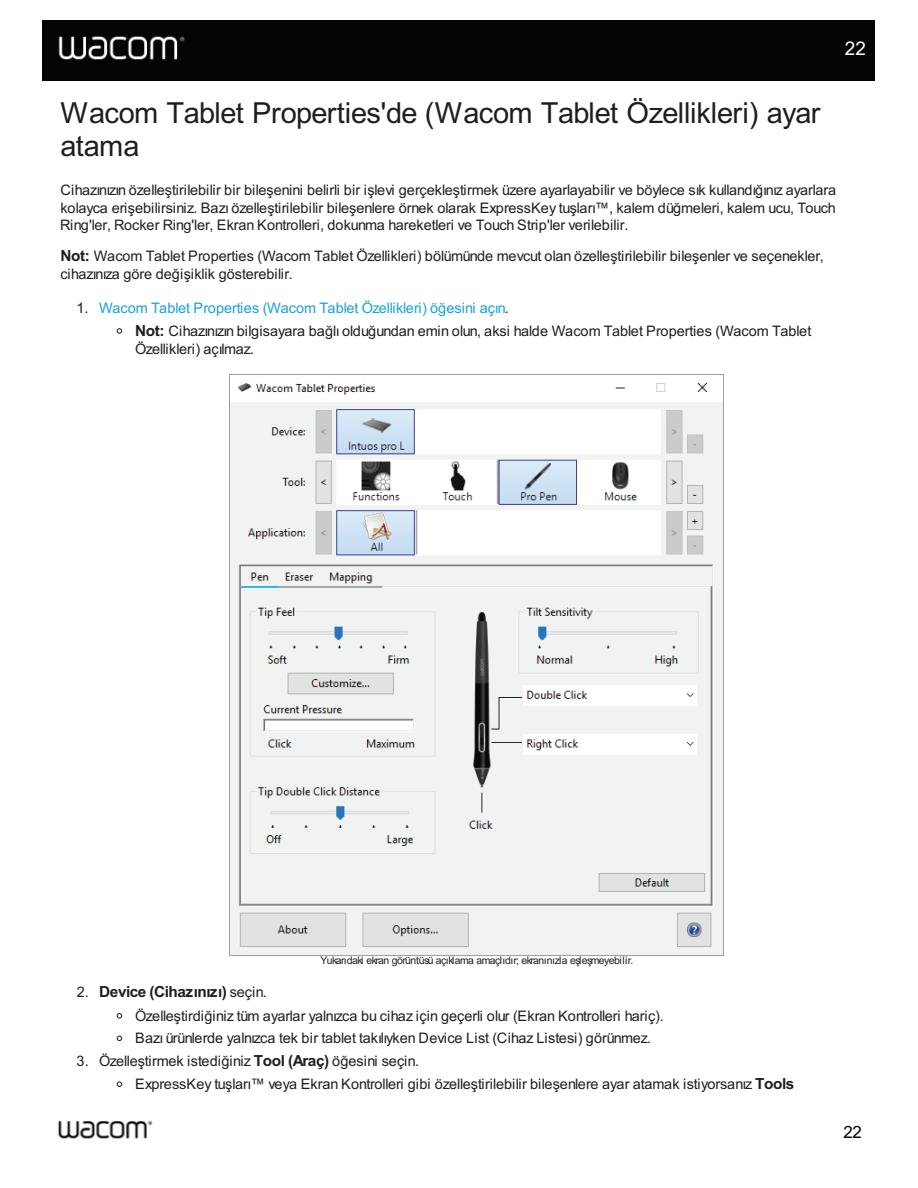
<style>
.page{position:relative;width:918px;height:1188px;background:#fff}
.page>*{position:absolute;margin:0;border:0;box-sizing:border-box;transform-origin:0 0}
.t1{font:32.4px/33.3px "Arial";letter-spacing:-.025em;color:#211d1e}
.t2{font:18.9px "Arial";color:#040503}
.t3{font:18.9px "Arial";color:#fff}
.t4{font:700 17.1px "Arial";letter-spacing:-.025em;color:#211d1e}
.t5{font:16.2px/17.1px "Arial";letter-spacing:-.005em;color:#211d1e}
.t6{font:11.7px "Arial";letter-spacing:-.035em;color:#211d1e}
.s1{font-weight:700;font-size:17.1px}
.s2{color:#19a2dc}
.s3{font-weight:400;font-size:16.2px}
</style>
<div class="page">
<svg style="left:117px;top:328px;width:5px;height:6px"></svg>
<img style="left:230px;top:375px;width:494px;height:580px">
<svg style="left:117px;top:1013px;width:5px;height:6px"></svg>
<svg style="left:117px;top:1036px;width:5px;height:5px"></svg>
<svg style="left:117px;top:1082px;width:5px;height:5px"></svg>
<div style="left:42px;top:20px;width:833px;height:60px;background:#040503"></div>
<img style="left:58px;top:36px;width:127px;height:24px">
<img style="left:58px;top:1121px;width:95px;height:18px">
<p class="t3" style="left:845px;top:35px;width:23px">22</p>
<h1 class="t1" style="left:60px;top:96px;width:762px">Wacom Tablet Properties'de (Wacom Tablet Özellikleri) ayar atama</h1>
<p class="t5" style="left:60px;top:182px;width:777px;text-align:justify">Cihazınızın özelleştirilebilir bir bileşenini belirli bir işlevi gerçekleştirmek üzere ayarlayabilir ve böylece sık kullandığınız ayarlara kolayca erişebilirsiniz. Bazı özelleştirilebilir bileşenlere örnek olarak ExpressKey tuşları™, kalem düğmeleri, kalem ucu, Touch Ring'ler, Rocker Ring'ler, Ekran Kontrolleri, dokunma hareketleri ve Touch Strip'ler verilebilir.</p>
<p class="t5" style="left:60px;top:247px;width:765px;line-height:18px"><span class="s1">Not:</span> Wacom Tablet Properties (Wacom Tablet Özellikleri) bölümünde mevcut olan özelleştirilebilir bileşenler ve seçenekler, cihazınıza göre değişiklik gösterebilir.</p>
<p class="t5" style="left:135px;top:297px;width:678px;line-height:22.5px;text-indent:-59px">1. <span class="s2">Wacom Tablet Properties (Wacom Tablet Özellikleri) öğesini açın</span>.<br><span class="s1">Not:</span> Cihazınızın bilgisayara bağlı olduğundan emin olun, aksi halde Wacom Tablet Properties (Wacom Tablet</p>
<p class="t5" style="left:135px;top:341px;width:121px">Özellikleri) açılmaz.</p>
<p class="t6" style="left:321px;top:955px;width:314px">Yukarıdaki ekran görüntüsü açıklama amaçlıdır; ekranınızla eşleşmeyebilir.</p>
<p class="t4" style="left:77px;top:983px;width:192px"><span class="s3">2.</span> Device (Cihazınızı) <span class="s3">seçin.</span></p>
<p class="t5" style="left:135px;top:1005px;width:530px;line-height:22.5px">Özelleştirdiğiniz tüm ayarlar yalnızca bu cihaz için geçerli olur (Ekran Kontrolleri hariç).<br>Bazı ürünlerde yalnızca tek bir tablet takılıyken Device List (Cihaz Listesi) görünmez.</p>
<p class="t5" style="left:135px;top:1049px;width:661px;line-height:23.4px;text-indent:-59px">3. Özelleştirmek istediğiniz <span class="s1">Tool (Araç)</span> öğesini seçin.<br>ExpressKey tuşları™ veya Ekran Kontrolleri gibi özelleştirilebilir bileşenlere ayar atamak istiyorsanız <span class="s1">Tools</span></p>
<p class="t2" style="left:843px;top:1123px;width:20px">22</p>
</div>
